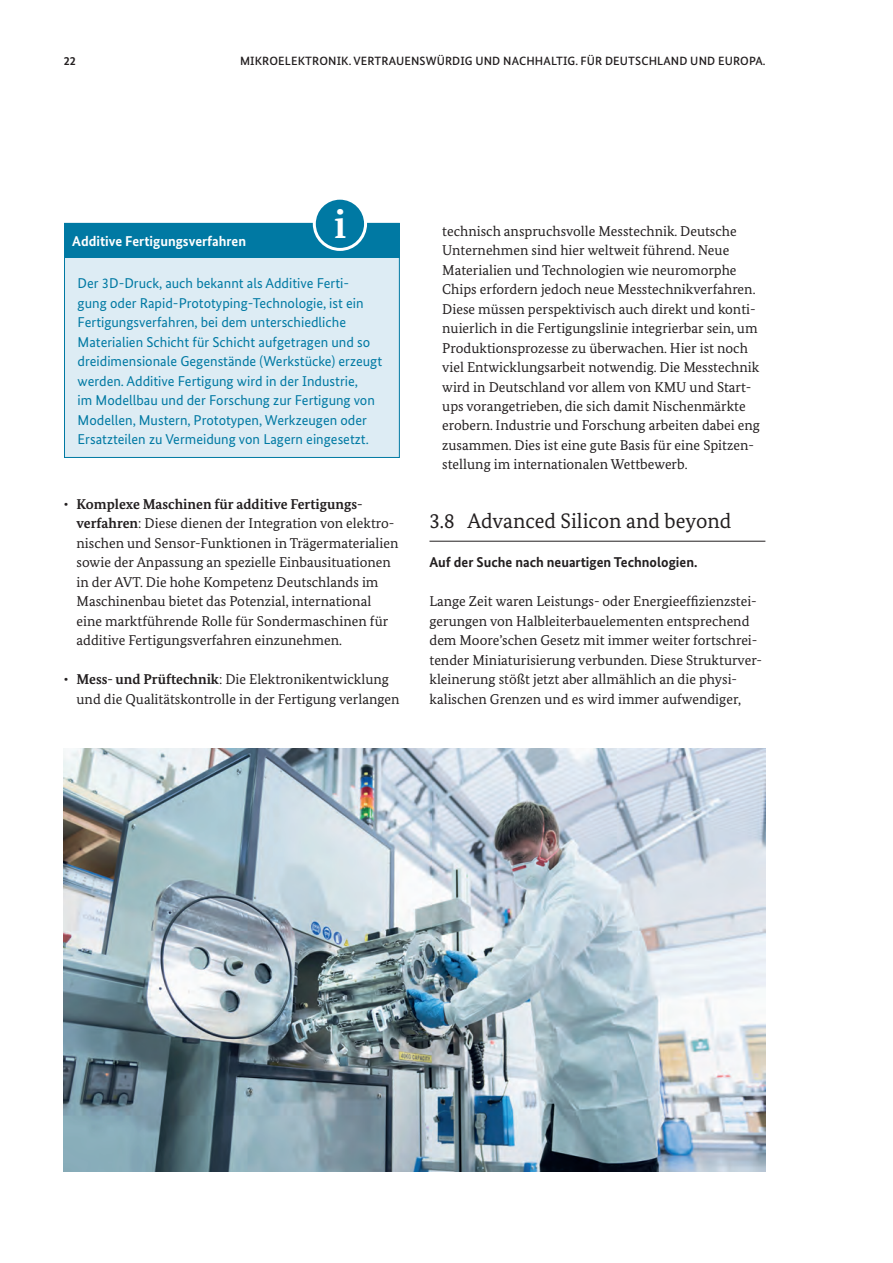
<style>
.page{position:relative;width:893px;height:1263px;background:#fff}
.page>*{position:absolute;margin:0;border:0;box-sizing:border-box;transform-origin:0 0}
.t1{font:700 40.35px "Bundes Serif";color:#fff}
.t2{font:21px "Bundes Serif";color:#231f20}
.t3{font:14.25px/19.5px "Bundes Serif";color:#231f20}
.t4{font:14.25px/19.5px "Bundes Sans";color:#0079a3}
.t5{font:700 14.25px "Bundes Sans";color:#231f20}
.t6{font:700 14.25px "Bundes Sans";color:#fff}
.t7{font:500 12px "Bundes Sans";letter-spacing:.01em;color:#231f20}
.t8{font:700 12px "Bundes Sans";color:#231f20}
.s1{font-weight:700}
</style>
<div class="page">
<img style="left:64px;top:748px;width:701px;height:424px">
<hr style="left:429px;top:541px;width:336px;height:1px;background:#231f20">
<div style="left:64px;top:223px;width:335px;height:234px;background:#ddecf4"></div>
<div style="left:64px;top:223px;width:335px;height:34px;background:#0079a3"></div>
<div style="left:314px;top:198px;width:52px;height:51px;background:#0079a3;border-radius:50%"></div>
<div style="left:313px;top:197px;width:54px;height:54px;border:3px solid #fff;border-radius:50%"></div>
<p class="t8" style="left:64px;top:53px;width:13px">22</p>
<p class="t7" style="left:240px;top:53px;width:527px">MIKROELEKTRONIK. VERTRAUENSWÜRDIG UND NACHHALTIG. FÜR DEUTSCHLAND UND EUROPA.</p>
<p class="t6" style="left:72px;top:232px;width:175px">Additive Fertigungsverfahren</p>
<h1 class="t1" style="left:334px;top:199px;width:14px">i</h1>
<p class="t4" style="left:78px;top:273px;width:306px">Der 3D-Druck, auch bekannt als Additive Ferti-<br>gung oder Rapid-Prototyping-Technologie, ist ein Fertigungsverfahren, bei dem unterschiedliche Materialien Schicht für Schicht aufgetragen und so dreidimensionale Gegenstände (Werkstücke) erzeugt werden. Additive Fertigung wird in der Industrie,<br>im Modellbau und der Forschung zur Fertigung von Modellen, Mustern, Prototypen, Werkzeugen oder Ersatzteilen zu Vermeidung von Lagern eingesetzt.</p>
<p class="t3" style="left:77px;top:494px;width:323px;text-indent:-13px">∙ <span class="s1">Komplexe Maschinen für additive Fertigungs&shy;verfahren</span>: Diese dienen der Integration von elektro&shy;nischen und Sensor-Funktionen in Trägermaterialien sowie der Anpassung an spezielle Einbausituationen in der AVT. Die hohe Kompetenz Deutschlands im Maschinenbau bietet das Potenzial, international eine marktführende Rolle für Sondermaschinen für additive Fertigungsverfahren einzunehmen.</p>
<p class="t3" style="left:77px;top:669px;width:324px;text-indent:-13px">∙ <span class="s1">Mess- und Prüftechnik</span>: Die Elektronikentwicklung und die Qualitätskontrolle in der Fertigung verlangen</p>
<p class="t3" style="left:442px;top:221px;width:319px">technisch anspruchsvolle Messtechnik. Deutsche Unternehmen sind hier weltweit führend. Neue Materialien und Technologien wie neuromorphe Chips erfordern jedoch neue Messtechnikverfahren.<br>Diese müssen perspektivisch auch direkt und konti&shy;nuierlich in die Fertigungslinie integrierbar sein, um Produktionsprozesse zu überwachen. Hier ist noch viel Entwicklungsarbeit notwendig. Die Messtechnik wird in Deutschland vor allem von KMU und Start&shy;ups vorangetrieben, die sich damit Nischenmärkte erobern. Industrie und Forschung arbeiten dabei eng zusammen. Dies ist eine gute Basis für eine Spitzen&shy;stellung im internationalen Wettbewerb.</p>
<h2 class="t2" style="left:429px;top:508px;width:303px">3.8 Advanced Silicon and beyond</h2>
<p class="t5" style="left:429px;top:553px;width:269px">Auf der Suche nach neuartigen Technologien.</p>
<p class="t3" style="left:429px;top:591px;width:334px">Lange Zeit waren Leistungs- oder Energieeffizienzstei&shy;gerungen von Halbleiterbauelementen entsprechend dem Moore’schen Gesetz mit immer weiter fortschrei&shy;tender Miniaturisierung verbunden. Diese Strukturver&shy;kleinerung stößt jetzt aber allmählich an die physi&shy;kalischen Grenzen und es wird immer aufwendiger,</p>
</div>
